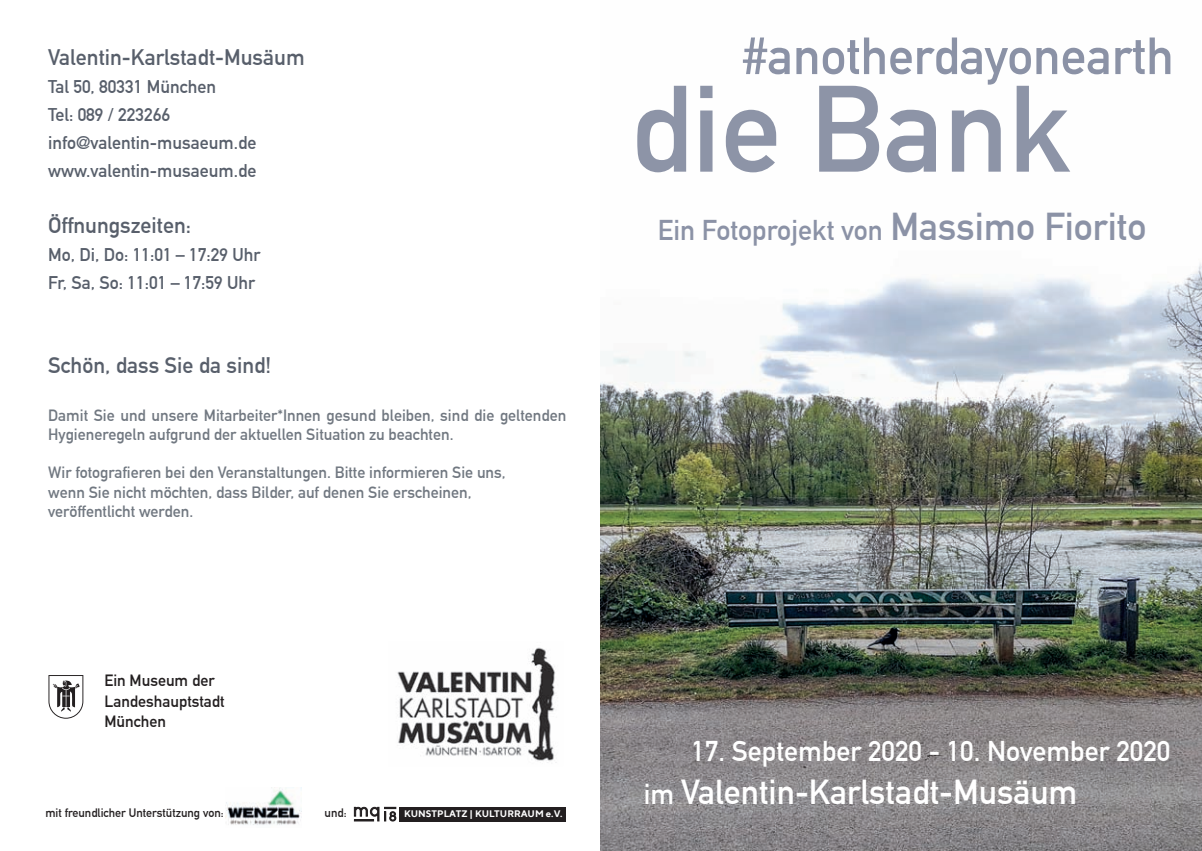
<style>
.page{position:relative;width:1202px;height:851px;background:#fff}
.page>*{position:absolute;margin:0;border:0;box-sizing:border-box;transform-origin:0 0}
.t1{font:700 120.6px "DIN Alternate";color:#8d94a7}
.t2{font:700 51.4px "DIN Alternate";color:#8b92a6}
.t3{font:700 34px "DIN Alternate";color:#fff}
.t4{font:700 28px "DIN Alternate";color:#fff}
.t5{font:700 28px "DIN Alternate";color:#8b92a6}
.t6{font:700 22px "DIN Alternate";color:#585f6b}
.t7{font:700 18px/28px "DIN Alternate";color:#585f6b}
.t8{font:700 16px/19.2px "DIN Alternate";color:#717881}
.t9{font:700 16px/20.2px "DIN Alternate";color:#231f20}
.t10{font:700 12px "DIN Alternate";color:#231f20}
.t11{font:700 9.4px "TT Norms";letter-spacing:.005em;color:#fff}
.s1{font-size:38px}
.s2{font-size:28px}
</style>
<div class="page">
<img style="left:601px;top:263px;width:601px;height:587px">
<svg style="left:48px;top:675px;width:35px;height:43px"></svg>
<img style="left:397px;top:647px;width:160px;height:116px">
<svg style="left:541px;top:761px;width:16px;height:1px"></svg>
<img style="left:225px;top:787px;width:77px;height:38px">
<svg style="left:353px;top:806px;width:44px;height:16px"></svg>
<div style="left:400px;top:806px;width:166px;height:15px;background:#231f20"></div>
<h3 class="t6" style="left:48px;top:41px;width:258px">Valentin-Karlstadt-Musäum</h3>
<p class="t7" style="left:48px;top:72px;width:210px">Tal 50, 80331 München<br>Tel: 089 / 223266 info@valentin-musaeum.de www.valentin-musaeum.de</p>
<h3 class="t6" style="left:48px;top:209px;width:144px">Öffnungszeiten:</h3>
<p class="t7" style="left:48px;top:240px;width:214px">Mo, Di, Do: 11:01 – 17:29 Uhr<br>Fr, Sa, So: 11:01 – 17:59 Uhr</p>
<h3 class="t6" style="left:48px;top:349px;width:225px">Schön, dass Sie da sind!</h3>
<p class="t8" style="left:48px;top:404px;width:520px">Damit Sie und unsere Mitarbeiter*Innen gesund bleiben, sind die geltenden<br>Hygieneregeln aufgrund der aktuellen Situation zu beachten.</p>
<p class="t8" style="left:48px;top:462px;width:459px">Wir fotografieren bei den Veranstaltungen. Bitte informieren Sie uns, wenn Sie nicht möchten, dass Bilder, auf denen Sie erscheinen, veröffentlicht werden.</p>
<p class="t9" style="left:104px;top:669px;width:122px">Ein Museum der<br>Landeshauptstadt<br>München</p>
<p class="t10" style="left:45px;top:803px;width:180px">mit freundlicher Unterstützung von:</p>
<p class="t10" style="left:325px;top:803px;width:23px">und:</p>
<p class="t11" style="left:404px;top:808px;width:160px">KUNSTPLATZ | KULTURRAUM e.V.</p>
<h2 class="t2" style="left:743px;top:17px;width:433px">#anotherdayonearth</h2>
<h1 class="t1" style="left:629px;top:37px;width:443px">die Bank</h1>
<h3 class="t5" style="left:658px;top:209px;width:490px">Ein Fotoprojekt von <span class="s1">Massimo Fiorito</span></h3>
<h3 class="t4" style="left:691px;top:730px;width:480px">17. September 2020 - 10. November 2020</h3>
<h3 class="t3" style="left:644px;top:765px;width:435px"><span class="s2">im</span> Valentin-Karlstadt-Musäum</h3>
</div>
